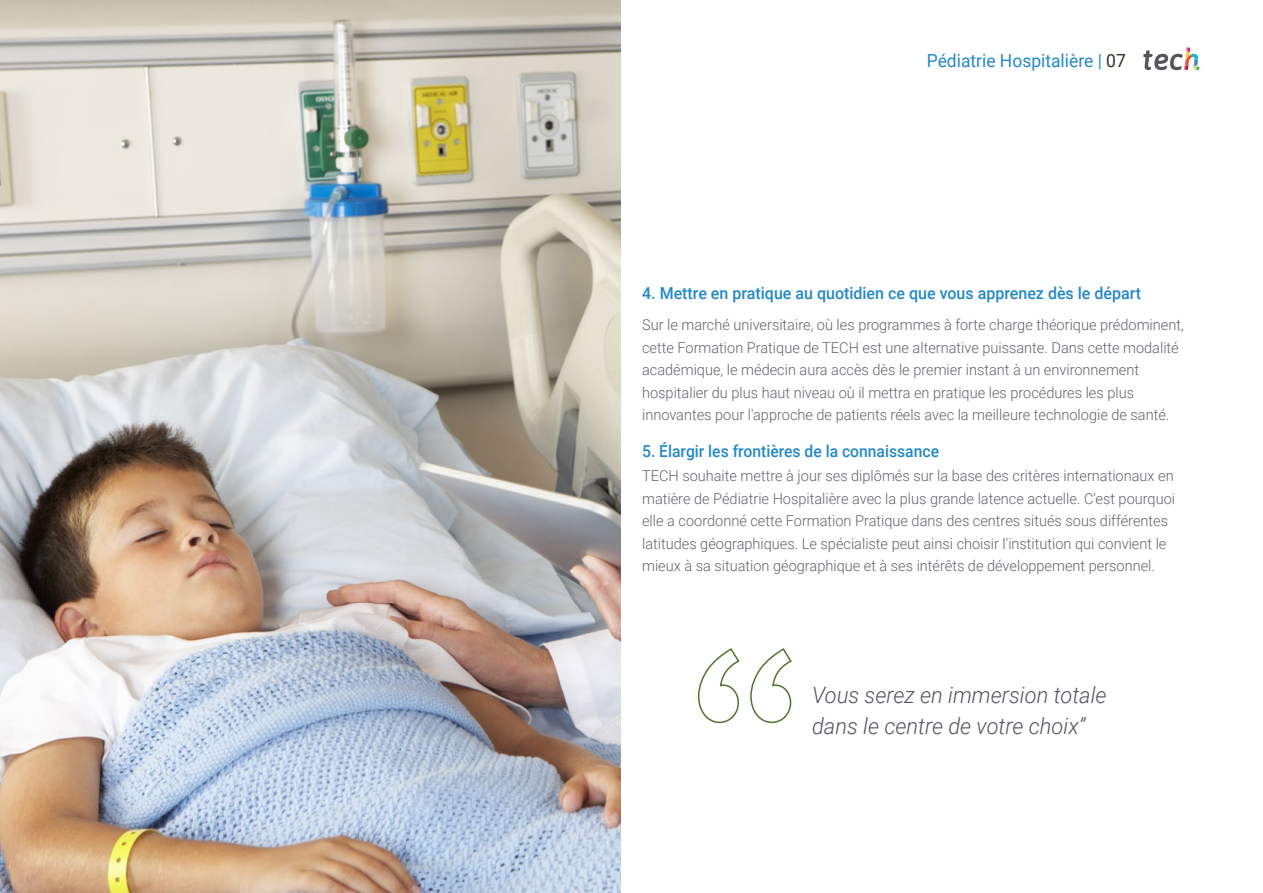
<style>
.page{position:relative;width:1263px;height:893px;background:#fff}
.page>*{position:absolute;margin:0;border:0;box-sizing:border-box;transform-origin:0 0}
.t1{font:italic 300 22.5px/31.5px "Roboto";color:#52555b}
.t2{font:18px "Roboto";color:#2488c9}
.t3{font:500 16.5px "Roboto";color:#2488c9}
.t4{font:500 16.5px "Roboto";color:#2488c9;scale:.95 1}
.t5{font:300 15px/22.5px "Roboto";color:#61646a}
.s1{color:#312e20}
</style>
<div class="page">
<svg style="left:1143px;top:47px;width:56px;height:24px"></svg>
<img style="left:0;top:0;width:621px;height:893px">
<svg style="left:698px;top:648px;width:94px;height:76px"></svg>
<p class="t2" style="left:927px;top:48px;width:201px">Pédiatrie Hospitalière | <span class="s1">07</span></p>
<p class="t3" style="left:642px;top:282px;width:501px">4. Mettre en pratique au quotidien ce que vous apprenez dès le départ</p>
<p class="t5" style="left:642px;top:313px;width:543px">Sur le marché universitaire, où les programmes à forte charge théorique prédominent, cette Formation Pratique de TECH est une alternative puissante. Dans cette modalité académique, le médecin aura accès dès le premier instant à un environnement hospitalier du plus haut niveau où il mettra en pratique les procédures les plus innovantes pour l'approche de patients réels avec la meilleure technologie de santé.</p>
<p class="t4" style="left:642px;top:439px;width:314px">5. Élargir les frontières de la connaissance</p>
<p class="t5" style="left:642px;top:464px;width:534px">TECH souhaite mettre à jour ses diplômés sur la base des critères internationaux en matière de Pédiatrie Hospitalière avec la plus grande latence actuelle. C'est pourquoi elle a coordonné cette Formation Pratique dans des centres situés sous différentes latitudes géographiques. Le spécialiste peut ainsi choisir l'institution qui convient le mieux à sa situation géographique et à ses intérêts de développement personnel.</p>
<h1 class="t1" style="left:812px;top:678px;width:296px">Vous serez en immersion totale dans le centre de votre choix”</h1>
</div>
